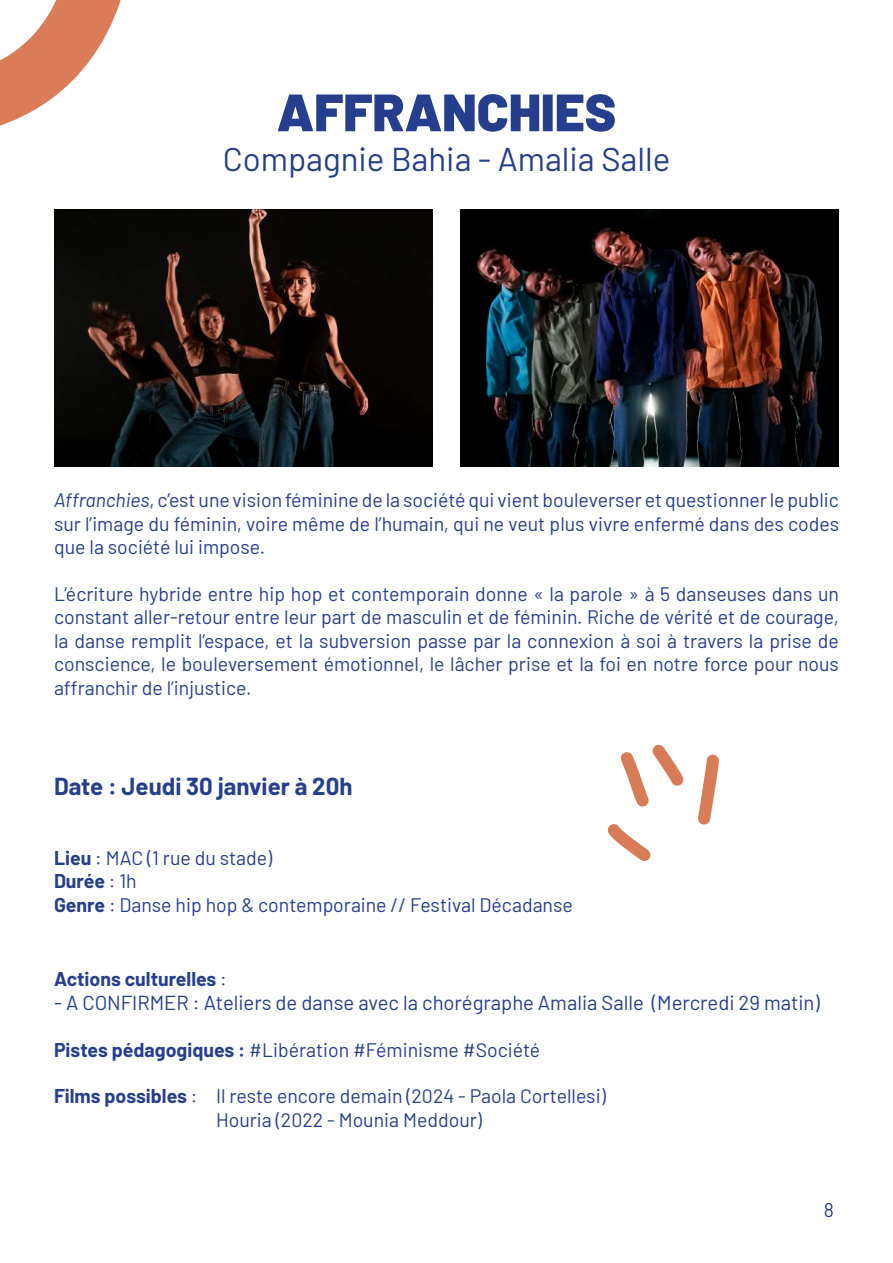
<style>
.page{position:relative;width:893px;height:1263px;background:#fff}
.page>*{position:absolute;margin:0;border:0;box-sizing:border-box;transform-origin:0 0}
.t1{font:900 52.5px "Barlow";color:#253f8e}
.t2{font:33px "Barlow";color:#253f8e}
.t3{font:700 24px "Barlow";color:#253f8e}
.t4{font:20.25px "Barlow";color:#253f8e}
.t5{font:19.5px/23.4px "Barlow";color:#253f8e;text-align:justify}
.t6{font:700 19.5px "Barlow";color:#253f8e}
.s1{font-style:italic}
.s2{font-weight:700}
.s3{font-weight:400}
</style>
<div class="page">
<svg style="left:0;top:0;width:121px;height:126px"></svg>
<svg style="left:607px;top:745px;width:112px;height:116px"></svg>
<img style="left:460px;top:209px;width:379px;height:258px">
<img style="left:54px;top:209px;width:378px;height:258px">
<h1 class="t1" style="left:277px;top:73px;width:341px">AFFRANCHIES</h1>
<h2 class="t2" style="left:223px;top:135px;width:449px">Compagnie Bahia - Amalia Salle</h2>
<p class="t5" style="left:54px;top:487px;width:786px"><span class="s1">Affranchies</span>, c’est une vision féminine de la société qui vient bouleverser et questionner le public sur l’image du féminin, voire même de l’humain, qui ne veut plus vivre enfermé dans des codes que la société lui impose.</p>
<p class="t5" style="left:54px;top:581px;width:786px">L’écriture hybride entre hip hop et contemporain donne « la parole » à 5 danseuses dans un constant aller-retour entre leur part de masculin et de féminin. Riche de vérité et de courage, la danse remplit l’espace, et la subversion passe par la connexion à soi à travers la prise de conscience, le bouleversement émotionnel, le lâcher prise et la foi en notre force pour nous affranchir de l’injustice.</p>
<p class="t3" style="left:54px;top:768px;width:300px">Date : Jeudi 30 janvier à 20h</p>
<p class="t5" style="left:54px;top:845px;width:520px;text-align:left"><span class="s2">Lieu</span> : MAC (1 rue du stade)<br><span class="s2">Durée</span> : 1h<br><span class="s2">Genre</span> : Danse hip hop &amp; contemporaine // Festival Décadanse</p>
<p class="t6" style="left:54px;top:964px;width:174px">Actions culturelles <span class="s3">:</span></p>
<p class="t4" style="left:54px;top:988px;width:767px">- A CONFIRMER : Ateliers de danse avec la chorégraphe Amalia Salle (Mercredi 29 matin)</p>
<p class="t5" style="left:54px;top:1036px;width:488px"><span class="s2">Pistes pédagogiques :</span> #Libération #Féminisme #Société</p>
<p class="t5" style="left:216px;top:1083px;width:391px;text-indent:-162px"><span class="s2">Films possibles</span> : Il reste encore demain (2024 - Paola Cortellesi)<br>Houria (2022 - Mounia Meddour)</p>
<p class="t5" style="left:824px;top:1197px;width:12px">8</p>
</div>
